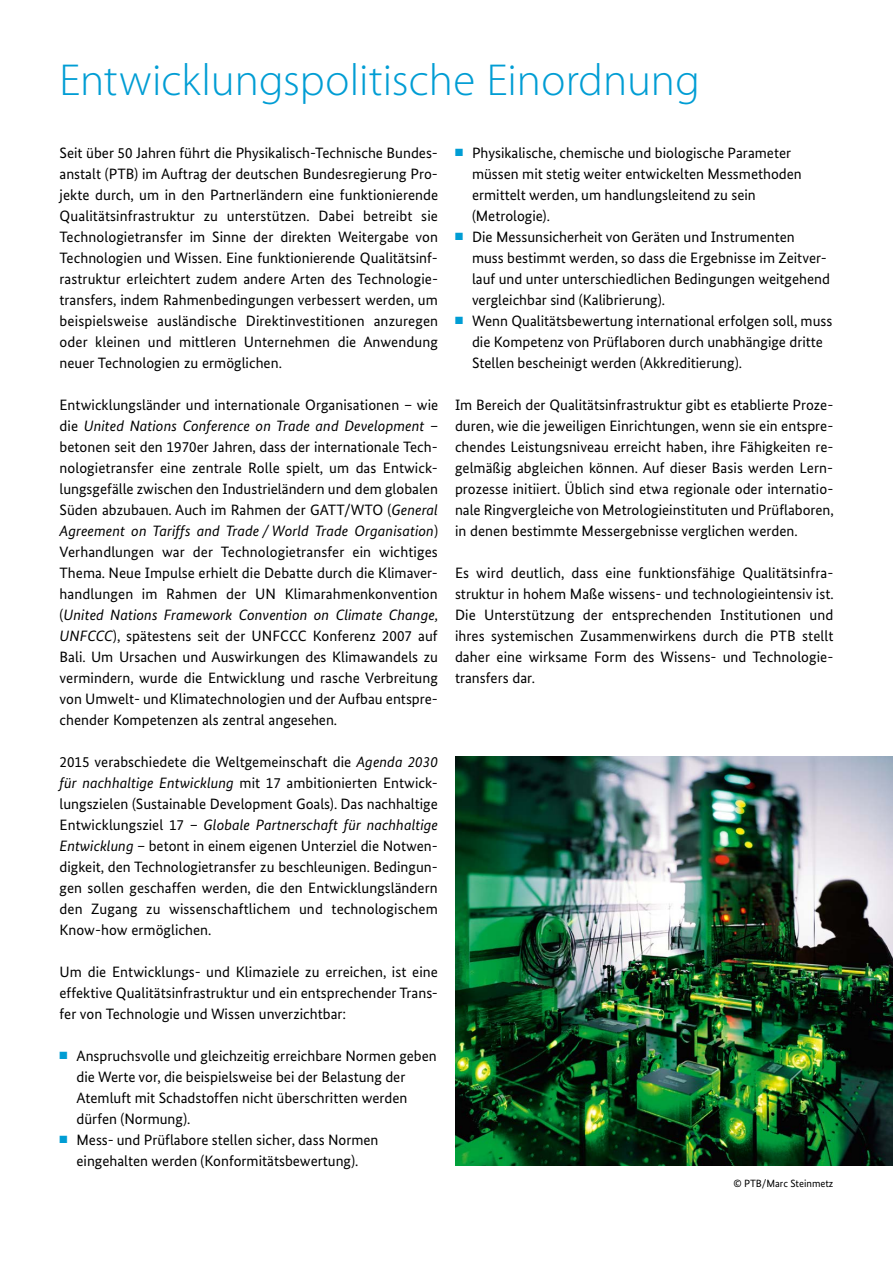
<style>
.page{position:relative;width:893px;height:1263px;background:#fff}
.page>*{position:absolute;margin:0;border:0;box-sizing:border-box;transform-origin:0 0}
.t1{font:300 45px "Myriad Pro";color:#009dd4}
.t2{font:15px/21px "Bundes Sans";color:#000;text-align:justify}
.t3{font:10.5px "Bundes Sans";color:#000}
.s1{font-style:italic}
.s2{color:#009dd4}
</style>
<div class="page">
<img style="left:455px;top:756px;width:438px;height:410px">
<h1 class="t1" style="left:60px;top:52px;width:642px">Entwicklungspolitische Einordnung</h1>
<p class="t2" style="left:60px;top:142px;width:380px">Seit über 50 Jahren führt die Physikalisch-Technische Bundes&shy;anstalt (PTB) im Auftrag der deutschen Bundesregierung Pro&shy;jekte durch, um in den Partnerländern eine funktionierende Qualitätsinfrastruktur zu unterstützen. Dabei betreibt sie Technologietransfer im Sinne der direkten Weitergabe von Technologien und Wissen. Eine funktionierende Qualitätsinf&shy;rastruktur erleichtert zudem andere Arten des Technologie&shy;transfers, indem Rahmenbedingungen verbessert werden, um beispielsweise ausländische Direktinvestitionen anzuregen oder kleinen und mittleren Unternehmen die Anwendung neuer Technologien zu ermöglichen.</p>
<p class="t2" style="left:60px;top:394px;width:380px">Entwicklungsländer und internationale Organisationen – wie die <span class="s1">United Nations Conference on Trade and Development</span> – betonen seit den 1970er Jahren, dass der internationale Tech&shy;nologietransfer eine zentrale Rolle spielt, um das Entwick&shy;lungsgefälle zwischen den Industrieländern und dem globalen Süden abzubauen. Auch im Rahmen der GATT/WTO (<span class="s1">General Agreement on Tariffs and Trade / World Trade Organisation</span>)<br>Verhandlungen war der Technologietransfer ein wichtiges Thema. Neue Impulse erhielt die Debatte durch die Klimaver&shy;handlungen im Rahmen der UN Klimarahmenkonvention (<span class="s1">United Nations Framework Convention on Climate Change, UNFCCC</span>), spätestens seit der UNFCCC Konferenz 2007 auf Bali. Um Ursachen und Auswirkungen des Klimawandels zu vermindern, wurde die Entwicklung und rasche Verbreitung von Umwelt- und Klimatechnologien und der Aufbau entspre&shy;chender Kompetenzen als zentral angesehen.</p>
<p class="t2" style="left:60px;top:751px;width:380px">2015 verabschiedete die Weltgemeinschaft die <span class="s1">Agenda 2030 für nachhaltige Entwicklung</span> mit 17 ambitionierten Entwick&shy;lungszielen (Sustainable Development Goals). Das nachhaltige Entwicklungsziel 17 – <span class="s1">Globale Partnerschaft für nachhaltige Entwicklung</span> – betont in einem eigenen Unterziel die Notwen&shy;digkeit, den Technologietransfer zu beschleunigen. Bedingun&shy;gen sollen geschaffen werden, die den Entwicklungsländern den Zugang zu wissenschaftlichem und technologischem Know-how ermöglichen.</p>
<p class="t2" style="left:60px;top:961px;width:380px;text-align:left">Um die Entwicklungs- und Klimaziele zu erreichen, ist eine effektive Qualitätsinfrastruktur und ein entsprechender Trans&shy;fer von Technologie und Wissen unverzichtbar:</p>
<p class="t2" style="left:77px;top:1045px;width:362px;text-align:left;text-indent:-17px"><span class="s2">■</span> Anspruchsvolle und gleichzeitig erreichbare Normen geben die Werte vor, die beispielsweise bei der Belastung der Atemluft mit Schadstoffen nicht überschritten werden dürfen (Normung).</p>
<p class="t2" style="left:60px;top:1129px;width:321px;text-align:center"><span class="s2">■</span> Mess- und Prüflabore stellen sicher, dass Normen eingehalten werden (Konformitätsbewertung).</p>
<p class="t2" style="left:472px;top:142px;width:331px;text-align:left;text-indent:-17px"><span class="s2">■</span> Physikalische, chemische und biologische Parameter müssen mit stetig weiter entwickelten Messmethoden ermittelt werden, um handlungsleitend zu sein (Metrologie).</p>
<p class="t2" style="left:472px;top:226px;width:360px;text-align:left;text-indent:-17px"><span class="s2">■</span> Die Messunsicherheit von Geräten und Instrumenten muss bestimmt werden, so dass die Ergebnisse im Zeitver&shy;lauf und unter unterschiedlichen Bedingungen weitgehend vergleichbar sind (Kalibrierung).</p>
<p class="t2" style="left:472px;top:310px;width:362px;text-align:left;text-indent:-17px"><span class="s2">■</span> Wenn Qualitätsbewertung international erfolgen soll, muss die Kompetenz von Prüflaboren durch unabhängige dritte<br>Stellen bescheinigt werden (Akkreditierung).</p>
<p class="t2" style="left:455px;top:394px;width:380px">Im Bereich der Qualitätsinfrastruktur gibt es etablierte Proze&shy;duren, wie die jeweiligen Einrichtungen, wenn sie ein entspre&shy;chendes Leistungsniveau erreicht haben, ihre Fähigkeiten re&shy;gelmäßig abgleichen können. Auf dieser Basis werden Lern&shy;prozesse initiiert. Üblich sind etwa regionale oder internatio&shy;nale Ringvergleiche von Metrologieinstituten und Prüflaboren, in denen bestimmte Messergebnisse verglichen werden.</p>
<p class="t2" style="left:455px;top:562px;width:380px">Es wird deutlich, dass eine funktionsfähige Qualitätsinfra&shy;struktur in hohem Maße wissens- und technologieintensiv ist.<br>Die Unterstützung der entsprechenden Institutionen und ihres systemischen Zusammenwirkens durch die PTB stellt daher eine wirksame Form des Wissens- und Technologie&shy;transfers dar.</p>
<p class="t3" style="left:733px;top:1176px;width:102px">© PTB/Marc Steinmetz</p>
</div>
